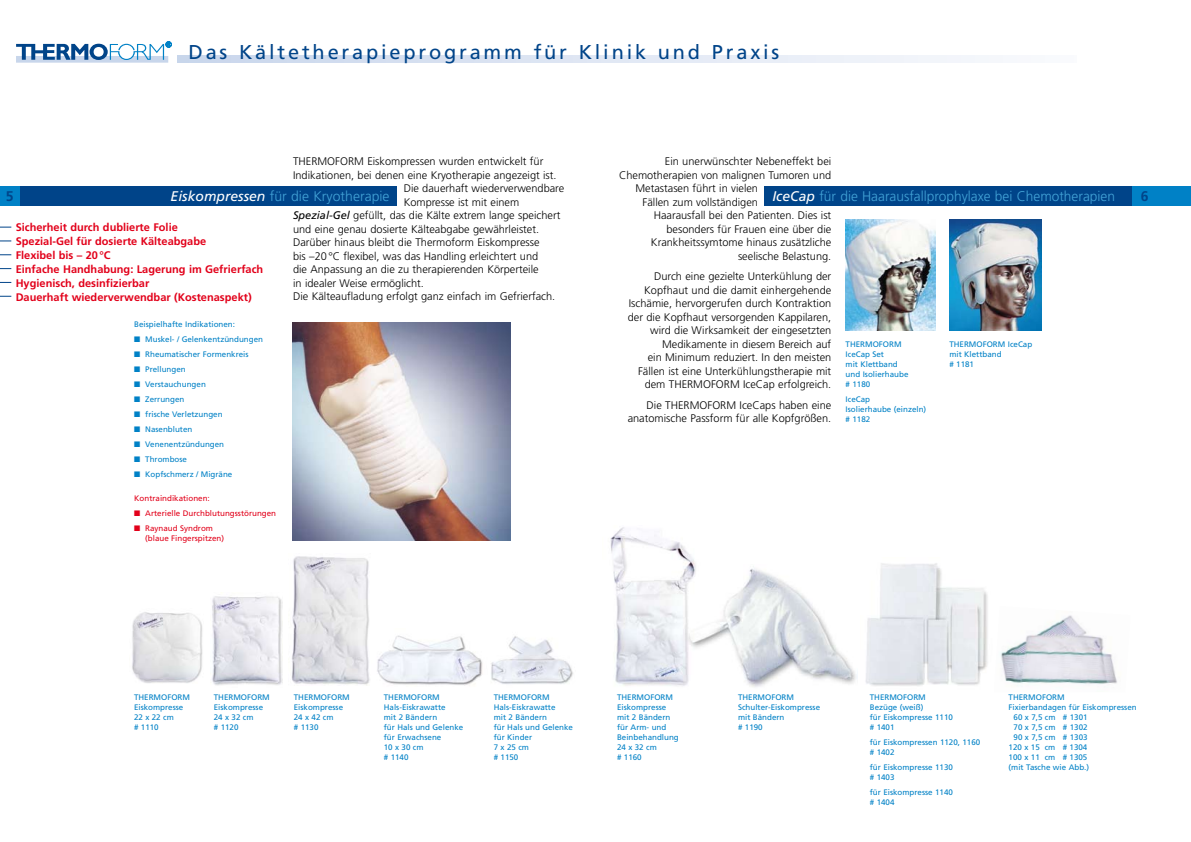
<style>
.page{position:relative;width:1191px;height:842px;background:#fff}
.page>*{position:absolute;margin:0;border:0;box-sizing:border-box;transform-origin:0 0}
.t1{font:20px "Frutiger";letter-spacing:.14em;color:#004489}
.t2{font:300 14px "Frutiger";color:#42a2d6}
.t3{font:700 14px "Frutiger";color:#004489}
.t4{font:300 11px/13.5px "Frutiger";color:#000;text-align:right}
.t5{font:700 11px/14px "Frutiger";color:#e2001a}
.t6{font:8px/10px "Frutiger";color:#0081c6}
.t7{font:8px/10px "Frutiger";color:#e2001a}
.s1{font-weight:400;font-style:italic}
.s2{font-weight:400;font-style:italic;color:#fff}
</style>
<div class="page">
<img style="left:291px;top:556px;width:79px;height:129px">
<img style="left:377px;top:635px;width:106px;height:51px">
<div style="left:0;top:186px;width:397px;height:20px;background:#004489"></div>
<div style="left:0;top:186px;width:20px;height:20px;background:#0081c6"></div>
<img style="left:292px;top:322px;width:218px;height:219px">
<img style="left:212px;top:596px;width:71px;height:90px">
<img style="left:132px;top:612px;width:71px;height:71px">
<img style="left:491px;top:636px;width:82px;height:48px">
<svg style="left:178px;top:56px;width:811px;height:7px;background:#dee6f3"></svg>
<svg style="left:16px;top:42px;width:156px;height:21px"></svg>
<img style="left:610px;top:527px;width:84px;height:159px">
<img style="left:1000px;top:615px;width:117px;height:71px">
<svg style="left:680px;top:560px;width:178px;height:126px"></svg>
<img style="left:686px;top:564px;width:171px;height:123px">
<img style="left:865px;top:563px;width:123px;height:123px">
<img style="left:949px;top:219px;width:92px;height:112px">
<svg style="left:935px;top:230px;width:1px;height:101px"></svg>
<img style="left:845px;top:219px;width:90px;height:112px">
<div style="left:764px;top:186px;width:374px;height:20px;background:#004489"></div>
<div style="left:1132px;top:186px;width:59px;height:20px;background:#0081c6"></div>
<h1 class="t1" style="left:188px;top:40px;width:592px">Das Kältetherapieprogramm für Klinik und Praxis</h1>
<p class="t4" style="left:293px;top:155px;width:14px">Therm</p>
<p class="t4" style="left:327px;top:155px;width:217px">oform Eiskompressen wurden entwickelt für</p>
<p class="t4" style="left:293px;top:168px;width:265px">Indikationen, bei denen eine Kryotherapie angezeigt ist.</p>
<p class="t4" style="left:404px;top:182px;width:162px">Die dauerhaft wiederverwendbare</p>
<p class="t4" style="left:404px;top:195px;width:117px">Kompresse ist mit einem</p>
<p class="t4" style="left:293px;top:209px;width:269px"><span class="s1">Spezial-Gel</span> gefüllt, das die Kälte extrem lange speichert</p>
<p class="t4" style="left:293px;top:222px;width:248px">und eine genau dosierte Kälteabgabe gewährleistet.</p>
<p class="t4" style="left:293px;top:236px;width:248px">Darüber hinaus bleibt die Thermoform Eiskompresse</p>
<p class="t4" style="left:293px;top:249px;width:247px">bis –20°C flexibel, was das Handling erleichtert und</p>
<p class="t4" style="left:293px;top:263px;width:247px">die Anpassung an die zu therapierenden Körperteile</p>
<p class="t4" style="left:293px;top:276px;width:132px">in idealer Weise ermöglicht.</p>
<p class="t4" style="left:293px;top:290px;width:264px">Die Kälteaufladung erfolgt ganz einfach im Gefrierfach.</p>
<p class="t3" style="left:6px;top:187px;width:9px">5</p>
<p class="t2" style="left:171px;top:188px;width:220px"><span class="s2">Eiskompressen</span> für die Kryotherapie</p>
<p class="t5" style="left:16px;top:220px;width:249px">Sicherheit durch dublierte Folie<br>Spezial-Gel für dosierte Kälteabgabe<br>Flexibel bis – 20°C<br>Einfache Handhabung: Lagerung im Gefrierfach Hygienisch, desinfizierbar<br>Dauerhaft wiederverwendbar (Kostenaspekt)</p>
<p class="t6" style="left:134px;top:319px;width:102px">Beispielhafte Indikationen:</p>
<p class="t6" style="left:134px;top:334px;width:130px">■ Muskel- / Gelenkentzündungen</p>
<p class="t6" style="left:134px;top:349px;width:116px">■ Rheumatischer Formenkreis</p>
<p class="t6" style="left:134px;top:364px;width:53px">■ Prellungen</p>
<p class="t6" style="left:134px;top:379px;width:73px">■ Verstauchungen</p>
<p class="t6" style="left:134px;top:394px;width:52px">■ Zerrungen</p>
<p class="t6" style="left:134px;top:409px;width:90px">■ frische Verletzungen</p>
<p class="t6" style="left:134px;top:424px;width:60px">■ Nasenbluten</p>
<p class="t6" style="left:134px;top:439px;width:91px">■ Venenentzündungen</p>
<p class="t6" style="left:134px;top:454px;width:54px">■ Thrombose</p>
<p class="t6" style="left:134px;top:469px;width:100px">■ Kopfschmerz / Migräne</p>
<p class="t7" style="left:134px;top:493px;width:77px">Kontraindikationen:</p>
<p class="t7" style="left:134px;top:508px;width:143px">■ Arterielle Durchblutungsstörungen</p>
<p class="t7" style="left:145px;top:523px;width:80px;text-indent:-11px">■ Raynaud Syndrom (blaue Fingerspitzen)</p>
<p class="t4" style="left:665px;top:155px;width:168px">Ein unerwünschter Nebeneffekt bei</p>
<p class="t4" style="left:619px;top:168px;width:214px">Chemotherapien von malignen Tumoren und</p>
<p class="t4" style="left:635px;top:182px;width:124px">Metastasen führt in vielen</p>
<p class="t4" style="left:642px;top:195px;width:117px">Fällen zum vollständigen</p>
<p class="t4" style="left:653px;top:209px;width:179px">Haarausfall bei den Patienten. Dies ist</p>
<p class="t4" style="left:666px;top:222px;width:166px">besonders für Frauen eine über die</p>
<p class="t4" style="left:651px;top:236px;width:182px">Krankheitssymtome hinaus zusätzliche</p>
<p class="t4" style="left:738px;top:249px;width:95px">seelische Belastung.</p>
<p class="t4" style="left:654px;top:270px;width:179px">Durch eine gezielte Unterkühlung der</p>
<p class="t4" style="left:644px;top:283px;width:189px">Kopfhaut und die damit einhergehende</p>
<p class="t4" style="left:629px;top:297px;width:204px">Ischämie, hervorgerufen durch Kontraktion</p>
<p class="t4" style="left:628px;top:310px;width:205px">der die Kopfhaut versorgenden Kappilaren,</p>
<p class="t4" style="left:650px;top:324px;width:182px">wird die Wirksamkeit der eingesetzten</p>
<p class="t4" style="left:662px;top:337px;width:171px">Medikamente in diesem Bereich auf</p>
<p class="t4" style="left:648px;top:350px;width:185px">ein Minimum reduziert. In den meisten</p>
<p class="t4" style="left:638px;top:364px;width:195px">Fällen ist eine Unterkühlungstherapie mit</p>
<p class="t4" style="left:644px;top:377px;width:38px">dem Therm</p>
<p class="t4" style="left:703px;top:377px;width:130px">oform IceCap erfolgreich.</p>
<p class="t4" style="left:646px;top:398px;width:32px">Die Therm</p>
<p class="t2" style="left:772px;top:188px;width:344px"><span class="s2">IceCap</span> für die Haarausfallprophylaxe bei Chemotherapien</p>
<p class="t3" style="left:1140px;top:188px;width:9px">6</p>
<p class="t6" style="left:845px;top:340px;width:64px">THERMOFORM<br>IceCap Set<br>mit Klettband und Isolierhaube # 1180</p>
<p class="t6" style="left:845px;top:395px;width:82px">IceCap<br>Isolierhaube (einzeln) # 1182</p>
<p class="t6" style="left:949px;top:340px;width:84px">THERMOFORM IceCap mit Klettband<br># 1181</p>
<p class="t4" style="left:627px;top:398px;width:205px">oform IceCaps haben eine<br>anatomische Passform für alle Kopfgrößen.</p>
<p class="t6" style="left:134px;top:692px;width:57px">THERMOFORM<br>Eiskompresse<br>22 x 22 cm<br># 1110</p>
<p class="t6" style="left:494px;top:692px;width:81px">THERMOFORM<br>Hals-Eiskrawatte<br>mit 2 Bändern<br>für Hals und Gelenke für Kinder<br>7 x 25 cm<br># 1150</p>
<p class="t6" style="left:214px;top:692px;width:58px">THERMOFORM<br>Eiskompresse<br>24 x 32 cm<br># 1120</p>
<p class="t6" style="left:294px;top:692px;width:57px">THERMOFORM<br>Eiskompresse<br>24 x 42 cm<br># 1130</p>
<p class="t6" style="left:384px;top:692px;width:81px">THERMOFORM<br>Hals-Eiskrawatte<br>mit 2 Bändern<br>für Hals und Gelenke für Erwachsene<br>10 x 30 cm<br># 1140</p>
<p class="t6" style="left:617px;top:692px;width:63px">THERMOFORM<br>Eiskompresse mit 2 Bändern für Arm- und<br>Beinbehandlung<br>24 x 32 cm<br># 1160</p>
<p class="t6" style="left:738px;top:692px;width:84px">THERMOFORM<br>Schulter-Eiskompresse mit Bändern<br># 1190</p>
<p class="t6" style="left:869px;top:692px;width:85px">THERMOFORM<br>Bezüge (weiß)<br>für Eiskompresse 1110 # 1401</p>
<p class="t6" style="left:869px;top:737px;width:112px">für Eiskompressen 1120, 1160 # 1402</p>
<p class="t6" style="left:869px;top:762px;width:85px">für Eiskompresse 1130 # 1403</p>
<p class="t6" style="left:869px;top:787px;width:85px">für Eiskompresse 1140 # 1404</p>
<p class="t6" style="left:1008px;top:692px;width:58px">THERMOFORM</p>
<p class="t6" style="left:1008px;top:702px;width:130px">Fixierbandagen für Eiskompressen</p>
<p class="t6" style="left:1013px;top:712px;width:76px">60 x 7,5 cm # 1301</p>
<p class="t6" style="left:1013px;top:722px;width:76px">70 x 7,5 cm # 1302</p>
<p class="t6" style="left:1013px;top:732px;width:76px">90 x 7,5 cm # 1303</p>
<p class="t6" style="left:1008px;top:742px;width:80px">120 x 15 cm # 1304</p>
<p class="t6" style="left:1008px;top:752px;width:80px">100 x 11 cm # 1305</p>
<p class="t6" style="left:1008px;top:762px;width:82px">(mit Tasche wie Abb.)</p>
</div>
